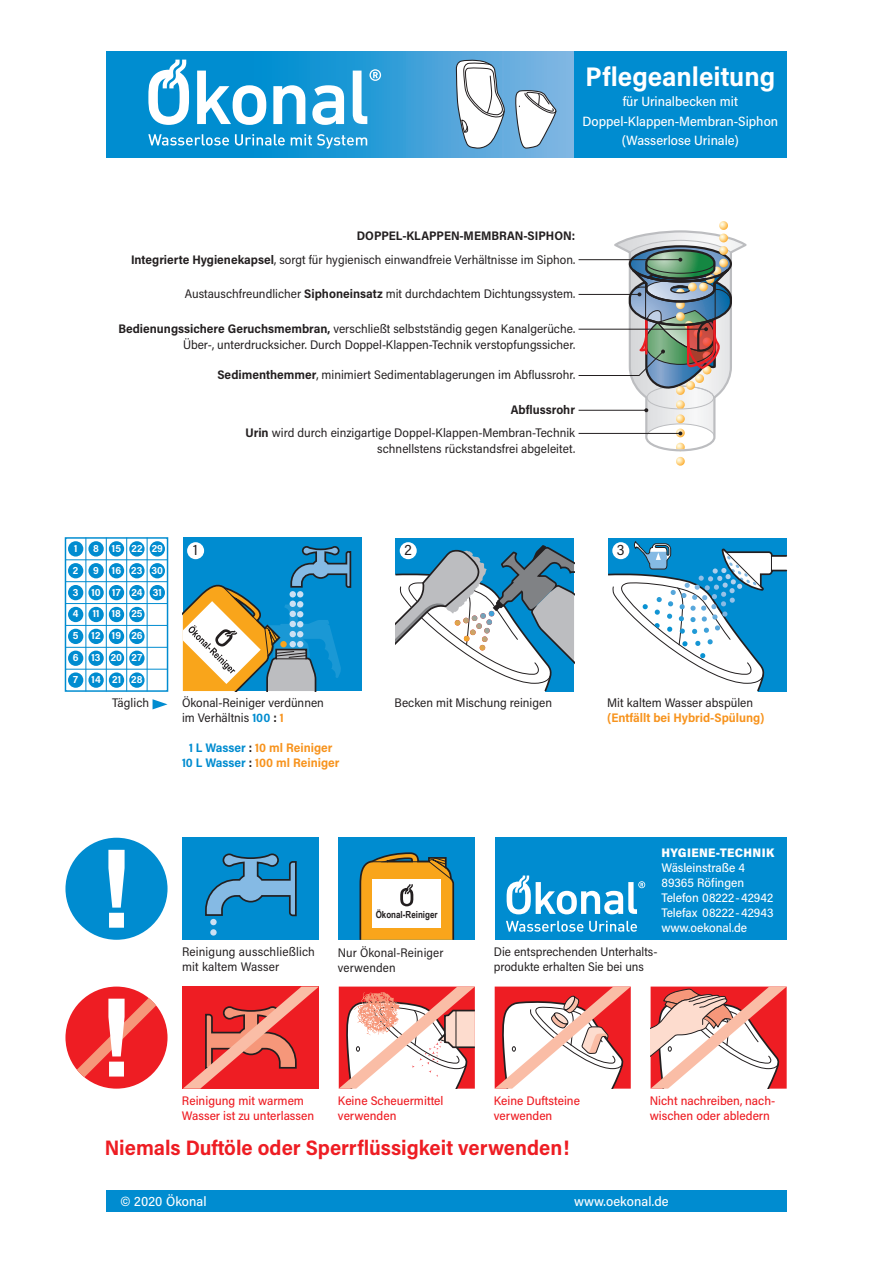
<style>
.page{position:relative;width:893px;height:1263px;background:#fff}
.page>*{position:absolute;margin:0;border:0;box-sizing:border-box;transform-origin:0 0}
.t1{font:700 27px "Acumin Pro Semi Cond";color:#fff}
.t2{font:700 21px "Acumin Pro Semi Cond";color:#ee1d23}
.t3{font:15px "Acumin Pro Semi Cond";color:#231f20}
.t4{font:500 13.5px/19.6px "Acumin Pro Semi Cond";color:#fff;text-align:center}
.t5{font:12.45px/15px "Acumin Pro Semi Cond";color:#231f20}
.t6{font:500 12.45px/15px "Acumin Pro Semi Cond";color:#ee1d23}
.t7{font:500 12.45px/15px "Acumin Pro Semi Cond";color:#fff}
.t8{font:700 12.45px/15px "Acumin Pro Semi Cond";color:#f7931d;text-align:center}
.t9{font:700 12.45px "Acumin Pro Semi Cond";color:#231f20}
.t10{font:900 12.45px "Acumin Pro Semi Cond";letter-spacing:.03em;color:#fff}
.t11{font:700 10.5px/21.8px "Acumin Pro Semi Cond";letter-spacing:.005em;color:#fff;text-align:justify}
.t12{font:700 9.75px "Arial Narrow";color:#231f20}
.s1{font-weight:700}
.s2{font-weight:700;color:#008cd0}
.s3{font-weight:700;color:#f7931d}
.s4{color:#008cd0}
.s5{color:#231f20}
</style>
<div class="page">
<svg style="left:106px;top:51px;width:468px;height:106px;background:#2d9bd6"></svg>
<svg style="left:578px;top:221px;width:169px;height:245px"></svg>
<div style="left:574px;top:51px;width:213px;height:106px;background:#008cd0"></div>
<svg style="left:148px;top:134px;width:81px;height:12px"></svg>
<svg style="left:235px;top:134px;width:50px;height:12px"></svg>
<svg style="left:291px;top:134px;width:76px;height:15px"></svg>
<svg style="left:455px;top:59px;width:51px;height:90px"></svg>
<svg style="left:514px;top:68px;width:44px;height:81px"></svg>
<svg style="left:148px;top:60px;width:233px;height:65px"></svg>
<div style="left:106px;top:1191px;width:681px;height:21px;background:#008cd0"></div>
<div style="left:339px;top:838px;width:136px;height:102px;background:#008cd0"></div>
<div style="left:183px;top:838px;width:136px;height:102px;background:#008cd0"></div>
<svg style="left:205px;top:853px;width:92px;height:82px"></svg>
<svg style="left:495px;top:986px;width:136px;height:103px"></svg>
<svg style="left:339px;top:986px;width:136px;height:103px"></svg>
<svg style="left:183px;top:986px;width:136px;height:103px;background:#e7413e"></svg>
<div style="left:65px;top:838px;width:103px;height:102px;background:#008cd0;border-radius:50%"></div>
<svg style="left:108px;top:850px;width:17px;height:78px"></svg>
<svg style="left:65px;top:986px;width:103px;height:103px"></svg>
<svg style="left:70px;top:991px;width:93px;height:93px"></svg>
<div style="left:495px;top:838px;width:292px;height:102px;background:#008cd0"></div>
<svg style="left:651px;top:986px;width:136px;height:103px"></svg>
<svg style="left:359px;top:852px;width:96px;height:88px;background:#d1b882"></svg>
<div style="left:395px;top:538px;width:179px;height:153px;background:#008cd0"></div>
<svg style="left:153px;top:699px;width:15px;height:10px"></svg>
<svg style="left:395px;top:545px;width:179px;height:147px"></svg>
<div style="left:400px;top:542px;width:17px;height:17px;background:#fff;border-radius:50%"></div>
<div style="left:68px;top:672px;width:15px;height:16px;background:#008cd0;border-radius:50%"></div>
<div style="left:88px;top:672px;width:16px;height:16px;background:#008cd0;border-radius:50%"></div>
<div style="left:109px;top:672px;width:15px;height:16px;background:#008cd0;border-radius:50%"></div>
<div style="left:129px;top:672px;width:16px;height:16px;background:#008cd0;border-radius:50%"></div>
<div style="left:68px;top:651px;width:15px;height:15px;background:#008cd0;border-radius:50%"></div>
<div style="left:88px;top:651px;width:16px;height:15px;background:#008cd0;border-radius:50%"></div>
<div style="left:109px;top:651px;width:15px;height:15px;background:#008cd0;border-radius:50%"></div>
<div style="left:129px;top:651px;width:16px;height:15px;background:#008cd0;border-radius:50%"></div>
<div style="left:68px;top:629px;width:15px;height:15px;background:#008cd0;border-radius:50%"></div>
<div style="left:88px;top:629px;width:16px;height:15px;background:#008cd0;border-radius:50%"></div>
<div style="left:109px;top:629px;width:15px;height:15px;background:#008cd0;border-radius:50%"></div>
<div style="left:129px;top:629px;width:16px;height:15px;background:#008cd0;border-radius:50%"></div>
<div style="left:68px;top:607px;width:15px;height:15px;background:#008cd0;border-radius:50%"></div>
<div style="left:88px;top:607px;width:16px;height:15px;background:#008cd0;border-radius:50%"></div>
<div style="left:109px;top:607px;width:15px;height:15px;background:#008cd0;border-radius:50%"></div>
<div style="left:129px;top:607px;width:16px;height:15px;background:#008cd0;border-radius:50%"></div>
<div style="left:68px;top:585px;width:15px;height:15px;background:#008cd0;border-radius:50%"></div>
<div style="left:88px;top:585px;width:16px;height:15px;background:#008cd0;border-radius:50%"></div>
<div style="left:109px;top:585px;width:15px;height:15px;background:#008cd0;border-radius:50%"></div>
<div style="left:129px;top:585px;width:16px;height:15px;background:#008cd0;border-radius:50%"></div>
<div style="left:68px;top:563px;width:15px;height:15px;background:#008cd0;border-radius:50%"></div>
<div style="left:88px;top:563px;width:16px;height:15px;background:#008cd0;border-radius:50%"></div>
<div style="left:109px;top:563px;width:15px;height:15px;background:#008cd0;border-radius:50%"></div>
<div style="left:129px;top:563px;width:16px;height:15px;background:#008cd0;border-radius:50%"></div>
<div style="left:68px;top:541px;width:15px;height:15px;background:#008cd0;border-radius:50%"></div>
<div style="left:88px;top:541px;width:16px;height:15px;background:#008cd0;border-radius:50%"></div>
<div style="left:109px;top:541px;width:15px;height:15px;background:#008cd0;border-radius:50%"></div>
<div style="left:129px;top:541px;width:16px;height:15px;background:#008cd0;border-radius:50%"></div>
<div style="left:150px;top:585px;width:15px;height:15px;background:#008cd0;border-radius:50%"></div>
<div style="left:150px;top:563px;width:15px;height:15px;background:#008cd0;border-radius:50%"></div>
<div style="left:150px;top:541px;width:15px;height:15px;background:#008cd0;border-radius:50%"></div>
<div style="left:65px;top:537px;width:103px;height:155px;border:1px solid #008cd0"></div>
<hr style="left:65px;top:669px;width:103px;height:1px;background:#008cd0">
<hr style="left:65px;top:647px;width:103px;height:1px;background:#008cd0">
<hr style="left:65px;top:625px;width:103px;height:1px;background:#008cd0">
<hr style="left:65px;top:603px;width:103px;height:1px;background:#008cd0">
<hr style="left:65px;top:581px;width:103px;height:1px;background:#008cd0">
<hr style="left:65px;top:559px;width:103px;height:1px;background:#008cd0">
<hr style="left:85px;top:538px;width:1px;height:153px;background:#008cd0">
<hr style="left:106px;top:538px;width:1px;height:153px;background:#008cd0">
<hr style="left:126px;top:538px;width:1px;height:153px;background:#008cd0">
<hr style="left:147px;top:538px;width:1px;height:153px;background:#008cd0">
<div style="left:183px;top:538px;width:178px;height:153px;background:#008cd0"></div>
<svg style="left:187px;top:542px;width:17px;height:17px"></svg>
<svg style="left:183px;top:545px;width:169px;height:146px"></svg>
<svg style="left:507px;top:875px;width:138px;height:39px"></svg>
<svg style="left:506px;top:921px;width:77px;height:11px"></svg>
<svg style="left:589px;top:921px;width:48px;height:11px"></svg>
<svg style="left:608px;top:539px;width:180px;height:153px"></svg>
<h1 class="t1" style="left:585px;top:58px;width:191px">Pflegeanleitung</h1>
<p class="t4" style="left:583px;top:91px;width:197px">für Urinalbecken mit<br>Doppel-Klappen-Membran-Siphon (Wasserlose Urinale)</p>
<p class="t9" style="left:357px;top:227px;width:220px">DOPPEL-KLAPPEN-MEMBRAN-SIPHON:</p>
<p class="t5" style="left:131px;top:251px;width:446px"><span class="s1">Integrierte Hygienekapsel</span>, sorgt für hygienisch einwandfreie Verhältnisse im Siphon.</p>
<p class="t5" style="left:185px;top:286px;width:392px">Austauschfreundlicher <span class="s1">Siphoneinsatz</span> mit durchdachtem Dichtungssystem.</p>
<p class="t5" style="left:118px;top:320px;width:458px;line-height:16.2px;text-align:right"><span class="s1">Bedienungssichere Geruchsmembran,</span> verschließt selbstständig gegen Kanalgerüche.<br>Über-, unterdrucksicher. Durch Doppel-Klappen-Technik verstopfungssicher.</p>
<p class="t5" style="left:217px;top:367px;width:359px"><span class="s1">Sedimenthemmer</span>, minimiert Sedimentablagerungen im Abflussrohr.</p>
<p class="t5" style="left:246px;top:397px;width:331px;line-height:23.1px;text-align:right"><span class="s1">Abflussrohr<br>Urin</span> wird durch einzigartige Doppel-Klappen-Membran-Technik</p>
<p class="t5" style="left:377px;top:441px;width:199px">schnellstens rückstandsfrei abgeleitet.</p>
<p class="t11" style="left:74px;top:537px;width:5px">1</p>
<p class="t11" style="left:93px;top:537px;width:71px">8 15 22 29</p>
<p class="t11" style="left:73px;top:559px;width:7px">2</p>
<p class="t11" style="left:73px;top:559px;width:92px;text-indent:20px">9 16 23 30<br>3 10 17 24 31<br>4</p>
<p class="t11" style="left:73px;top:602px;width:71px;text-indent:20px">11 18 25<br>5 12 19 26<br>6 13 20 27<br>7</p>
<p class="t11" style="left:92px;top:668px;width:52px">14 21 28</p>
<p class="t3" style="left:193px;top:540px;width:6px">1</p>
<p class="t3" style="left:404px;top:540px;width:9px">2</p>
<p class="t3" style="left:617px;top:540px;width:9px">3</p>
<p class="t5" style="left:182px;top:695px;width:143px">Ökonal-Reiniger verdünnen im Verhältnis <span class="s2">100</span> <span class="s1">:</span> <span class="s3">1</span></p>
<p class="t5" style="left:112px;top:695px;width:39px">Täglich</p>
<p class="t5" style="left:395px;top:694px;width:159px">Becken mit Mischung reinigen</p>
<p class="t5" style="left:607px;top:694px;width:147px">Mit kaltem Wasser abspülen</p>
<p class="t8" style="left:607px;top:709px;width:159px">(Entfällt bei Hybrid-Spülung)</p>
<p class="t8" style="left:182px;top:740px;width:159px"><span class="s4">1 L Wasser</span> <span class="s5">:</span> 10 ml Reiniger<br><span class="s4">10 L Wasser</span> <span class="s5">:</span> 100 ml Reiniger</p>
<p class="t5" style="left:182px;top:944px;width:134px">Reinigung ausschließlich mit kaltem Wasser</p>
<p class="t10" style="left:661px;top:843px;width:114px">HYGIENE-TECHNIK</p>
<p class="t7" style="left:661px;top:859px;width:114px">Wäsleinstraße 4<br>89365 Röfingen<br>Telefon 08222-42942<br>Telefax 08222-42943 www.oekonal.de</p>
<p class="t12" style="left:376px;top:907px;width:63px">Ökonal-Reiniger</p>
<p class="t5" style="left:338px;top:944px;width:107px">Nur Ökonal-Reiniger verwenden</p>
<p class="t5" style="left:494px;top:944px;width:165px">Die entsprechenden Unterhalts&shy;produkte erhalten Sie bei uns</p>
<p class="t6" style="left:182px;top:1092px;width:134px">Reinigung mit warmem<br>Wasser ist zu unterlassen</p>
<p class="t6" style="left:338px;top:1092px;width:107px">Keine Scheuermittel verwenden</p>
<p class="t6" style="left:494px;top:1092px;width:88px">Keine Duftsteine verwenden</p>
<p class="t6" style="left:650px;top:1092px;width:127px">Nicht nachreiben, nach&shy;wischen oder abledern</p>
<h2 class="t2" style="left:105px;top:1133px;width:466px">Niemals Duftöle oder Sperrflüssigkeit verwenden!</h2>
<p class="t4" style="left:121px;top:1191px;width:88px">© 2020 Ökonal</p>
<p class="t4" style="left:574px;top:1191px;width:96px">www.oekonal.de</p>
</div>
